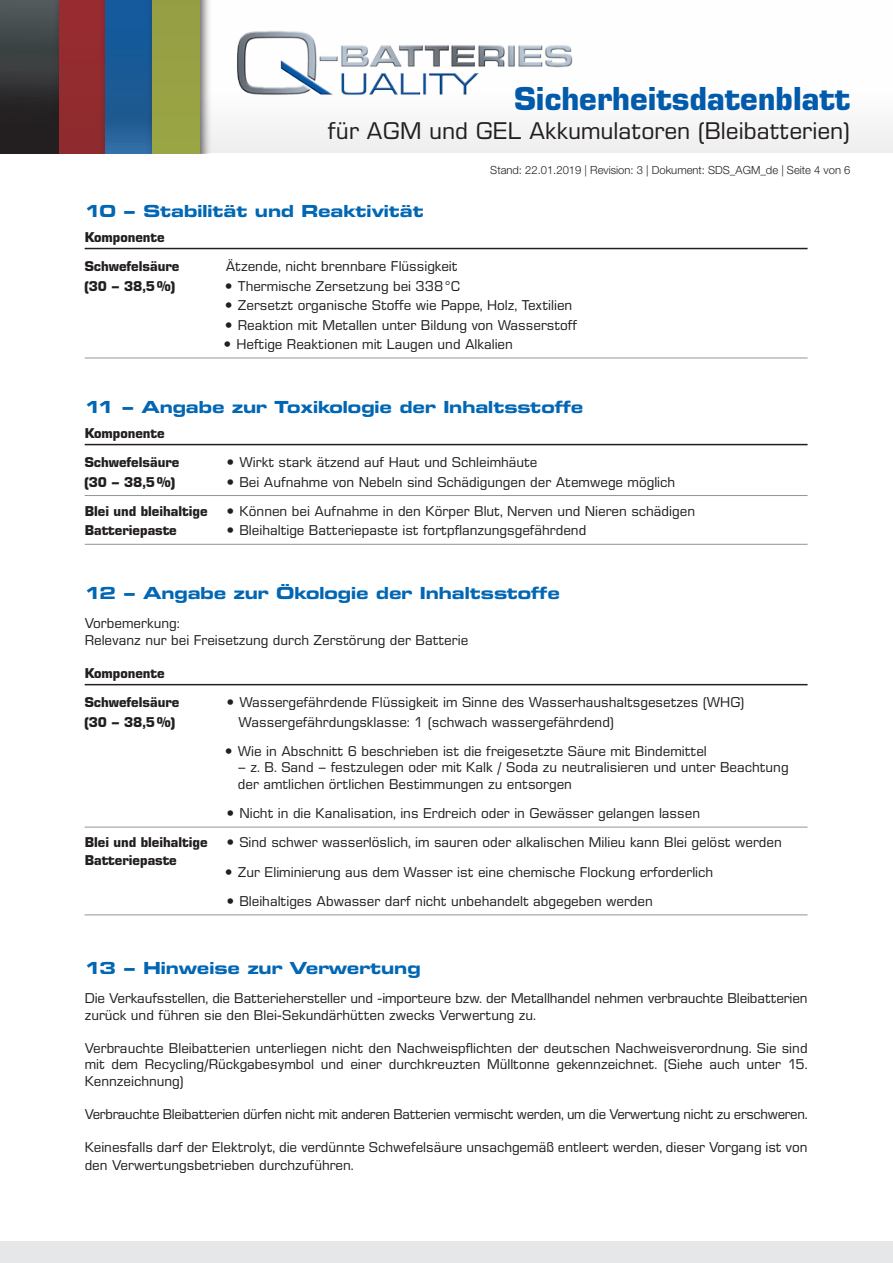
<style>
.page{position:relative;width:893px;height:1263px;background:#fff}
.page>*{position:absolute;margin:0;border:0;box-sizing:border-box;transform-origin:0 0}
.t1{font:700 31.5px "Eurostile SB";color:#015aaa}
.t2{font:22.95px "Eurostile SB";color:#231f20}
.t3{font:700 expanded 16.5px "Eurostile SB";color:#0166b3}
.t4{font:13.5px/16.5px "Eurostile SB";color:#231f20}
.t5{font:700 13.5px/29.2px "Eurostile SB";color:#231f20}
.t6{font:13.5px "Eurostile SB";letter-spacing:-.02em;color:#231f20}
.t7{font:300 11.25px "Helvetica Neue LT Std";color:#231f20}
</style>
<div class="page">
<div style="left:0;top:1242px;width:893px;height:21px;background:#e6e7e9"></div>
<hr style="left:85px;top:248px;width:723px;height:1px;background:#231f20">
<hr style="left:85px;top:358px;width:723px;height:1px;background:#939598">
<hr style="left:85px;top:444px;width:723px;height:1px;background:#231f20">
<hr style="left:85px;top:495px;width:723px;height:1px;background:#939598">
<hr style="left:85px;top:544px;width:723px;height:1px;background:#939598">
<hr style="left:85px;top:684px;width:723px;height:1px;background:#231f20">
<hr style="left:85px;top:827px;width:723px;height:1px;background:#939598">
<hr style="left:85px;top:914px;width:723px;height:1px;background:#939598">
<div style="left:0;top:0;width:893px;height:153px;background:linear-gradient(to bottom,#fff,#f4f4f4)"></div>
<img style="left:230px;top:24px;width:366px;height:75px">
<div style="left:0;top:0;width:65px;height:153px;background:linear-gradient(to bottom,#4f595b,#1b1516)"></div>
<div style="left:53px;top:0;width:66px;height:153px;background:#231f20;opacity:.75"></div>
<div style="left:59px;top:0;width:47px;height:153px;background:#932b2f"></div>
<div style="left:99px;top:0;width:66px;height:153px;background:#231f20;opacity:.75"></div>
<svg style="left:106px;top:0;width:41px;height:153px;background:#1b5c98"></svg>
<div style="left:147px;top:0;width:65px;height:153px;background:#231f20;opacity:.75"></div>
<div style="left:153px;top:0;width:47px;height:153px;background:#98a144"></div>
<h1 class="t1" style="left:514px;top:80px;width:337px">Sicherheitsdatenblatt</h1>
<h2 class="t2" style="left:328px;top:117px;width:524px">für AGM und GEL Akkumulatoren (Bleibatterien)</h2>
<p class="t3" style="left:85px;top:201px;width:341px">10 – Stabilität und Reaktivität</p>
<p class="t5" style="left:85px;top:222px;width:96px">Komponente<br>Schwefelsäure</p>
<p class="t4" style="left:226px;top:258px;width:233px">Ätzende, nicht brennbare Flüssigkeit</p>
<p class="t7" style="left:490px;top:163px;width:362px">Stand: 22.01.2019 | Revision: 3 | Dokument: SDS_AGM_de | Seite 4 von 6</p>
<p class="t5" style="left:85px;top:271px;width:92px">(30 – 38,5%)</p>
<p class="t4" style="left:224px;top:278px;width:237px">• Thermische Zersetzung bei 338°C</p>
<p class="t4" style="left:224px;top:297px;width:350px">• Zersetzt organische Stoffe wie Pappe, Holz, Textilien</p>
<p class="t4" style="left:224px;top:317px;width:355px">• Reaktion mit Metallen unter Bildung von Wasserstoff</p>
<p class="t4" style="left:223px;top:336px;width:292px">• Heftige Reaktionen mit Laugen und Alkalien</p>
<p class="t3" style="left:85px;top:397px;width:500px">11 – Angabe zur Toxikologie der Inhaltsstoffe</p>
<p class="t5" style="left:85px;top:418px;width:96px">Komponente<br>Schwefelsäure</p>
<p class="t4" style="left:226px;top:454px;width:313px">• Wirkt stark ätzend auf Haut und Schleimhäute</p>
<p class="t5" style="left:85px;top:467px;width:92px">(30 – 38,5%)</p>
<p class="t4" style="left:226px;top:474px;width:451px">• Bei Aufnahme von Nebeln sind Schädigungen der Atemwege möglich</p>
<p class="t5" style="left:85px;top:496px;width:124px">Blei und bleihaltige</p>
<p class="t4" style="left:226px;top:503px;width:471px">• Können bei Aufnahme in den Körper Blut, Nerven und Nieren schädigen</p>
<p class="t5" style="left:85px;top:516px;width:94px">Batteriepaste</p>
<p class="t4" style="left:226px;top:522px;width:362px">• Bleihaltige Batteriepaste ist fortpflanzungsgefährdend</p>
<p class="t3" style="left:85px;top:584px;width:477px">12 – Angabe zur Ökologie der Inhaltsstoffe</p>
<p class="t4" style="left:85px;top:615px;width:385px">Vorbemerkung:<br>Relevanz nur bei Freisetzung durch Zerstörung der Batterie</p>
<p class="t5" style="left:85px;top:658px;width:96px">Komponente<br>Schwefelsäure</p>
<p class="t4" style="left:226px;top:694px;width:520px">• Wassergefährdende Flüssigkeit im Sinne des Wasserhaushaltsgesetzes (WHG)</p>
<p class="t5" style="left:85px;top:707px;width:92px">(30 – 38,5%)</p>
<p class="t4" style="left:239px;top:714px;width:377px">Wassergefährdungsklasse: 1 (schwach wassergefährdend)</p>
<p class="t4" style="left:224px;top:743px;width:484px">• Wie in Abschnitt 6 beschrieben ist die freigesetzte Säure mit Bindemittel</p>
<p class="t4" style="left:238px;top:759px;width:552px">– z. B. Sand – festzulegen oder mit Kalk / Soda zu neutralisieren und unter Beachtung der amtlichen örtlichen Bestimmungen zu entsorgen</p>
<p class="t4" style="left:226px;top:805px;width:476px">• Nicht in die Kanalisation, ins Erdreich oder in Gewässer gelangen lassen</p>
<p class="t5" style="left:85px;top:828px;width:124px">Blei und bleihaltige</p>
<p class="t4" style="left:226px;top:834px;width:558px">• Sind schwer wasserlöslich, im sauren oder alkalischen Milieu kann Blei gelöst werden</p>
<p class="t5" style="left:85px;top:845px;width:94px">Batteriepaste</p>
<p class="t4" style="left:224px;top:864px;width:491px">• Zur Eliminierung aus dem Wasser ist eine chemische Flockung erforderlich</p>
<p class="t4" style="left:226px;top:893px;width:429px">• Bleihaltiges Abwasser darf nicht unbehandelt abgegeben werden</p>
<p class="t3" style="left:85px;top:958px;width:337px">13 – Hinweise zur Verwertung</p>
<p class="t4" style="left:85px;top:990px;width:724px">Die Verkaufsstellen, die Batteriehersteller und -importeure bzw. der Metallhandel nehmen verbrauchte Bleibatterien zurück und führen sie den Blei-Sekundärhütten zwecks Verwertung zu.</p>
<p class="t4" style="left:85px;top:1040px;width:724px;text-align:justify">Verbrauchte Bleibatterien unterliegen nicht den Nachweispflichten der deutschen Nachweisverordnung. Sie sind mit dem Recycling/Rückgabesymbol und einer durchkreuzten Mülltonne gekennzeichnet. (Siehe auch unter 15.<br>Kennzeichnung)</p>
<p class="t6" style="left:85px;top:1106px;width:724px">Verbrauchte Bleibatterien dürfen nicht mit anderen Batterien vermischt werden, um die Verwertung nicht zu erschweren.</p>
<p class="t4" style="left:85px;top:1138px;width:724px;line-height:18px">Keinesfalls darf der Elektrolyt, die verdünnte Schwefelsäure unsachgemäß entleert werden, dieser Vorgang ist von den Verwertungsbetrieben durchzuführen.</p>
</div>
